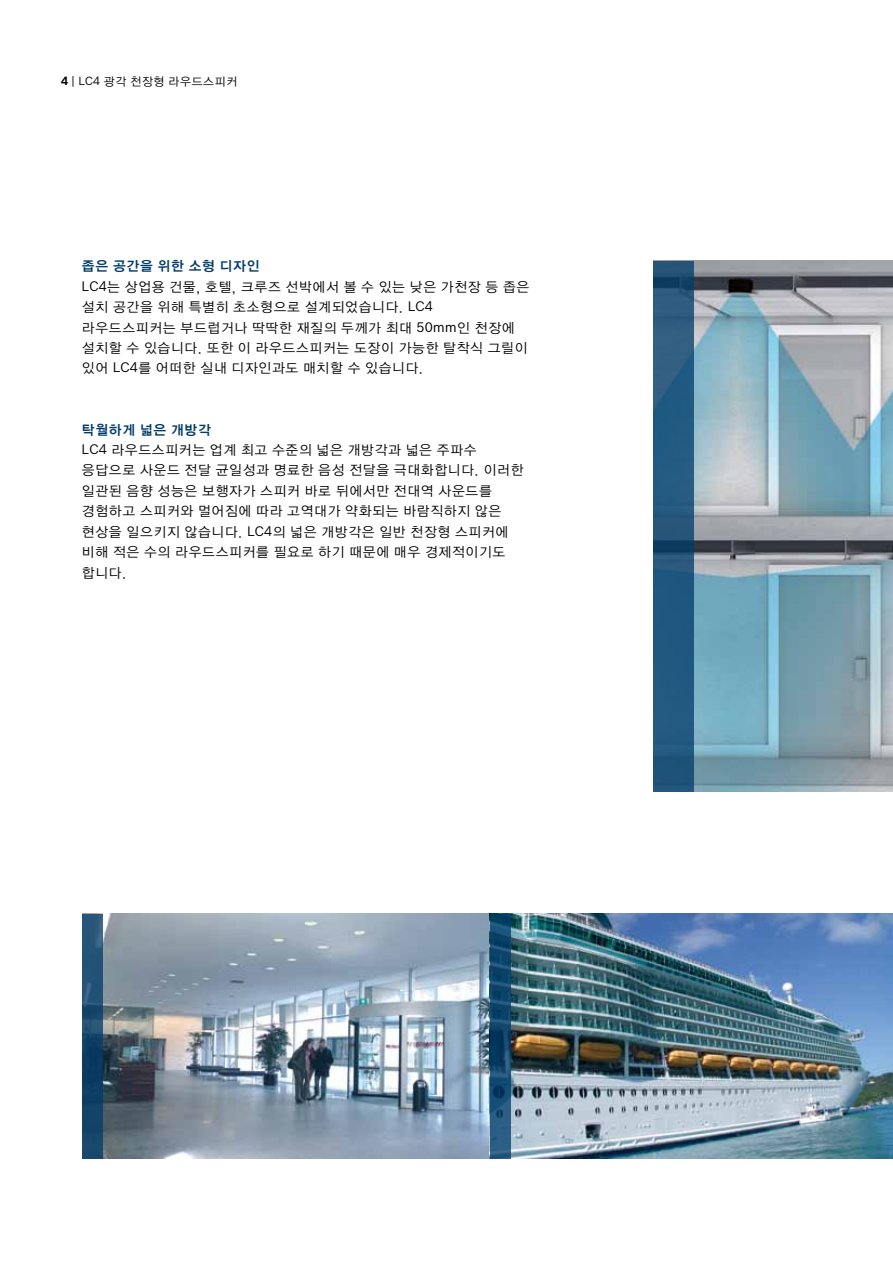
<style>
.page{position:relative;width:893px;height:1263px;background:#fff}
.page>*{position:absolute;margin:0;border:0;box-sizing:border-box;transform-origin:0 0}
.t1{font:13.5px/20.4px "YGO12";color:#000}
.t2{font:13.5px "YGO14";color:#003b6a}
.t3{font:11.55px "YGO12";color:#000}
.s1{font-family:"Bosch Sans";font-weight:700}
.s2{font-family:"Bosch Sans"}
</style>
<div class="page">
<img style="left:103px;top:914px;width:387px;height:245px">
<img style="left:510px;top:914px;width:383px;height:245px">
<img style="left:694px;top:261px;width:199px;height:530px">
<svg style="left:653px;top:261px;width:41px;height:530px;background:#23577e"></svg>
<svg style="left:82px;top:914px;width:21px;height:245px;background:#1a496e"></svg>
<svg style="left:490px;top:914px;width:20px;height:245px;background:#154a70"></svg>
<p class="t3" style="left:61px;top:75px;width:178px"><span class="s1">4</span> <span class="s2">| LC4</span> 광각 천장형 라우드스피커</p>
<p class="t2" style="left:82px;top:258px;width:180px">좁은 공간을 위한 소형 디자인</p>
<p class="t1" style="left:82px;top:277px;width:450px"><span class="s2">LC4</span>는 상업용 건물, 호텔, 크루즈 선박에서 볼 수 있는 낮은 가천장 등 좁은 설치 공간을 위해 특별히 초소형으로 설계되었습니다. <span class="s2">LC4 </span>라우드스피커는 부드럽거나 딱딱한 재질의 두께가 최대 <span class="s2">50mm</span>인 천장에 설치할 수 있습니다. 또한 이 라우드스피커는 도장이 가능한 탈착식 그릴이 있어 <span class="s2">LC4</span>를 어떠한 실내 디자인과도 매치할 수 있습니다.</p>
<p class="t2" style="left:82px;top:422px;width:131px">탁월하게 넓은 개방각</p>
<p class="t1" style="left:82px;top:440px;width:444px"><span class="s2">LC4</span> 라우드스피커는 업계 최고 수준의 넓은 개방각과 넓은 주파수 응답으로 사운드 전달 균일성과 명료한 음성 전달을 극대화합니다. 이러한 일관된 음향 성능은 보행자가 스피커 바로 뒤에서만 전대역 사운드를 경험하고 스피커와 멀어짐에 따라 고역대가 약화되는 바람직하지 않은 현상을 일으키지 않습니다. <span class="s2">LC4</span>의 넓은 개방각은 일반 천장형 스피커에 비해 적은 수의 라우드스피커를 필요로 하기 때문에 매우 경제적이기도 합니다.</p>
</div>
